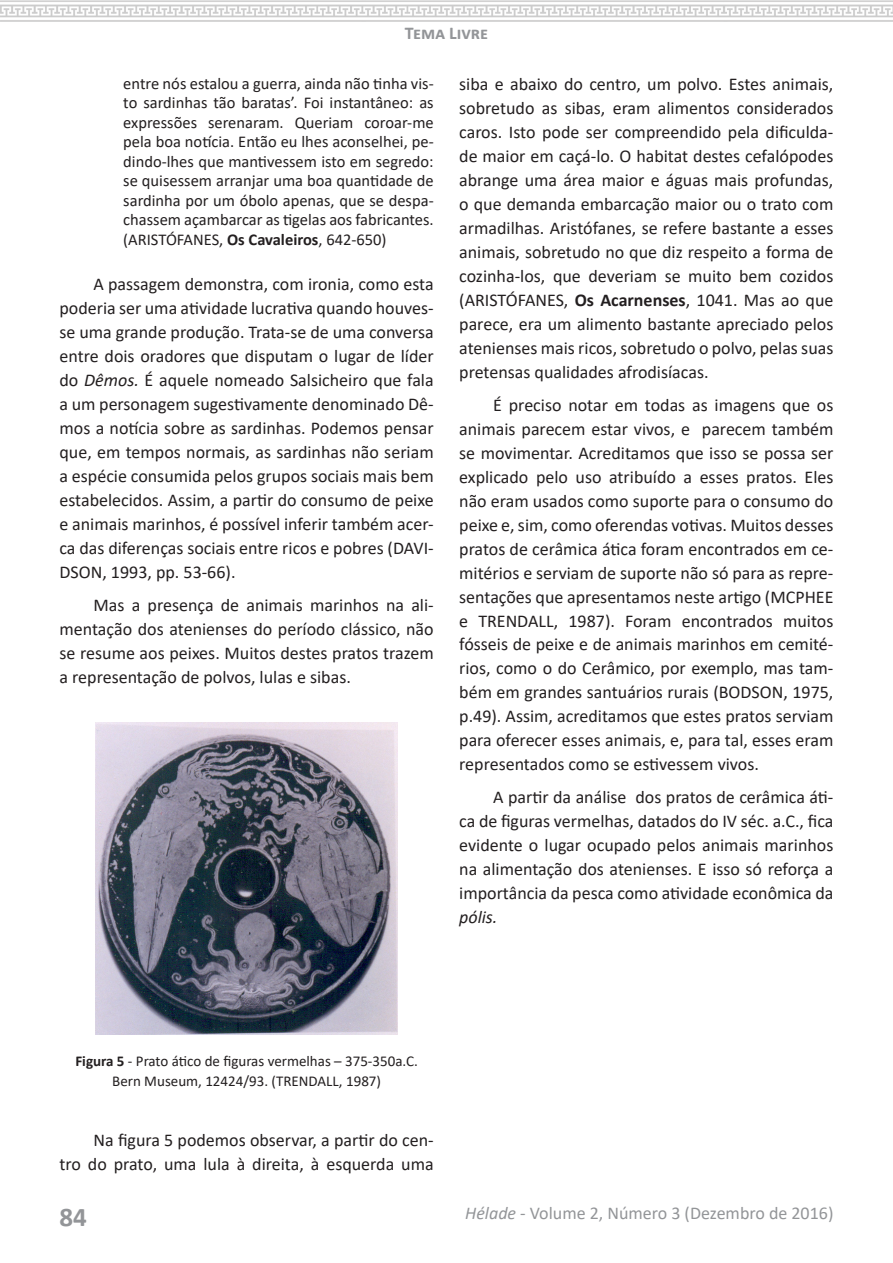
<style>
.page{position:relative;width:893px;height:1263px;background:#fff}
.page>*{position:absolute;margin:0;border:0;box-sizing:border-box;transform-origin:0 0}
.t1{font:700 27px "Calibri";color:#939598}
.t2{font:18px/24px "Calibri";color:#231f20;text-align:justify}
.t3{font:18px "Calibri";color:#939598}
.t4{font:700 18px "Calibri";color:#939598}
.t5{font:italic 18px "Calibri";color:#231f20}
.t6{font:16.5px/19.5px "Calibri";color:#231f20;text-align:justify}
.t7{font:15px/19.5px "Calibri";color:#231f20;text-align:center}
.s1{font-weight:700}
.s2{font-style:italic}
</style>
<div class="page">
<img style="left:0;top:0;width:893px;height:22px">
<img style="left:96px;top:722px;width:302px;height:312px">
<p class="t4" style="left:405px;top:20px;width:85px">Tema Livre</p>
<p class="t6" style="left:123px;top:73px;width:312px">entre nós estalou a guerra, ainda não tinha vis&shy;to sardinhas tão baratas’. Foi instantâneo: as expressões serenaram. Queriam coroar-me pela boa notícia. Então eu lhes aconselhei, pe&shy;dindo-lhes que mantivessem isto em segredo: se quisessem arranjar uma boa quantidade de sardinha por um óbolo apenas, que se despa&shy;chassem açambarcar as tigelas aos fabricantes. (ARISTÓFANES, <span class="s1">Os Cavaleiros</span>, 642-650)</p>
<p class="t2" style="left:60px;top:272px;width:376px;text-indent:34px">A passagem demonstra, com ironia, como esta poderia ser uma atividade lucrativa quando houves&shy;se uma grande produção. Trata-se de uma conversa entre dois oradores que disputam o lugar de líder do <span class="s2">Dêmos.</span> É aquele nomeado Salsicheiro que fala a um personagem sugestivamente denominado Dê&shy;mos a notícia sobre as sardinhas. Podemos pensar que, em tempos normais, as sardinhas não seriam a espécie consumida pelos grupos sociais mais bem estabelecidos. Assim, a partir do consumo de peixe e animais marinhos, é possível inferir também acer&shy;ca das diferenças sociais entre ricos e pobres (DAVI-DSON, 1993, pp. 53-66).</p>
<p class="t2" style="left:60px;top:592px;width:376px;text-indent:34px">Mas a presença de animais marinhos na ali&shy;mentação dos atenienses do período clássico, não se resume aos peixes. Muitos destes pratos trazem a representação de polvos, lulas e sibas.</p>
<p class="t2" style="left:459px;top:72px;width:376px">siba e abaixo do centro, um polvo. Estes animais, sobretudo as sibas, eram alimentos considerados caros. Isto pode ser compreendido pela dificulda&shy;de maior em caçá-lo. O habitat destes cefalópodes abrange uma área maior e águas mais profundas, o que demanda embarcação maior ou o trato com armadilhas. Aristófanes, se refere bastante a esses animais, sobretudo no que diz respeito a forma de cozinha-los, que deveriam se muito bem cozidos (ARISTÓFANES, <span class="s1">Os Acarnenses</span>, 1041. Mas ao que parece, era um alimento bastante apreciado pelos atenienses mais ricos, sobretudo o polvo, pelas suas pretensas qualidades afrodisíacas.</p>
<p class="t2" style="left:459px;top:392px;width:376px;text-indent:34px">É preciso notar em todas as imagens que os animais parecem estar vivos, e parecem também se movimentar. Acreditamos que isso se possa ser explicado pelo uso atribuído a esses pratos. Eles não eram usados como suporte para o consumo do peixe e, sim, como oferendas votivas. Muitos desses pratos de cerâmica ática foram encontrados em ce&shy;mitérios e serviam de suporte não só para as repre&shy;sentações que apresentamos neste artigo (MCPHEE e TRENDALL, 1987). Foram encontrados muitos fósseis de peixe e de animais marinhos em cemité&shy;rios, como o do Cerâmico, por exemplo, mas tam&shy;bém em grandes santuários rurais (BODSON, 1975, p.49). Assim, acreditamos que estes pratos serviam para oferecer esses animais, e, para tal, esses eram representados como se estivessem vivos.</p>
<p class="t2" style="left:459px;top:784px;width:376px;text-indent:34px">A partir da análise dos pratos de cerâmica áti&shy;ca de figuras vermelhas, datados do IV séc. a.C., fica evidente o lugar ocupado pelos animais marinhos na alimentação dos atenienses. E isso só reforça a importância da pesca como atividade econômica da</p>
<p class="t5" style="left:459px;top:904px;width:40px">pólis.</p>
<p class="t7" style="left:75px;top:1051px;width:344px"><span class="s1">Figura 5</span> - Prato ático de figuras vermelhas – 375-350a.C.<br>Bern Museum, 12424/93. (TRENDALL, 1987)</p>
<p class="t2" style="left:60px;top:1127px;width:376px;text-align:right">Na figura 5 podemos observar, a partir do cen-<br>tro do prato, uma lula à direita, à esquerda uma</p>
<h1 class="t1" style="left:60px;top:1198px;width:29px">84</h1>
<p class="t3" style="left:465px;top:1200px;width:370px"><span class="s2">Hélade</span> - Volume 2, Número 3 (Dezembro de 2016)</p>
</div>
